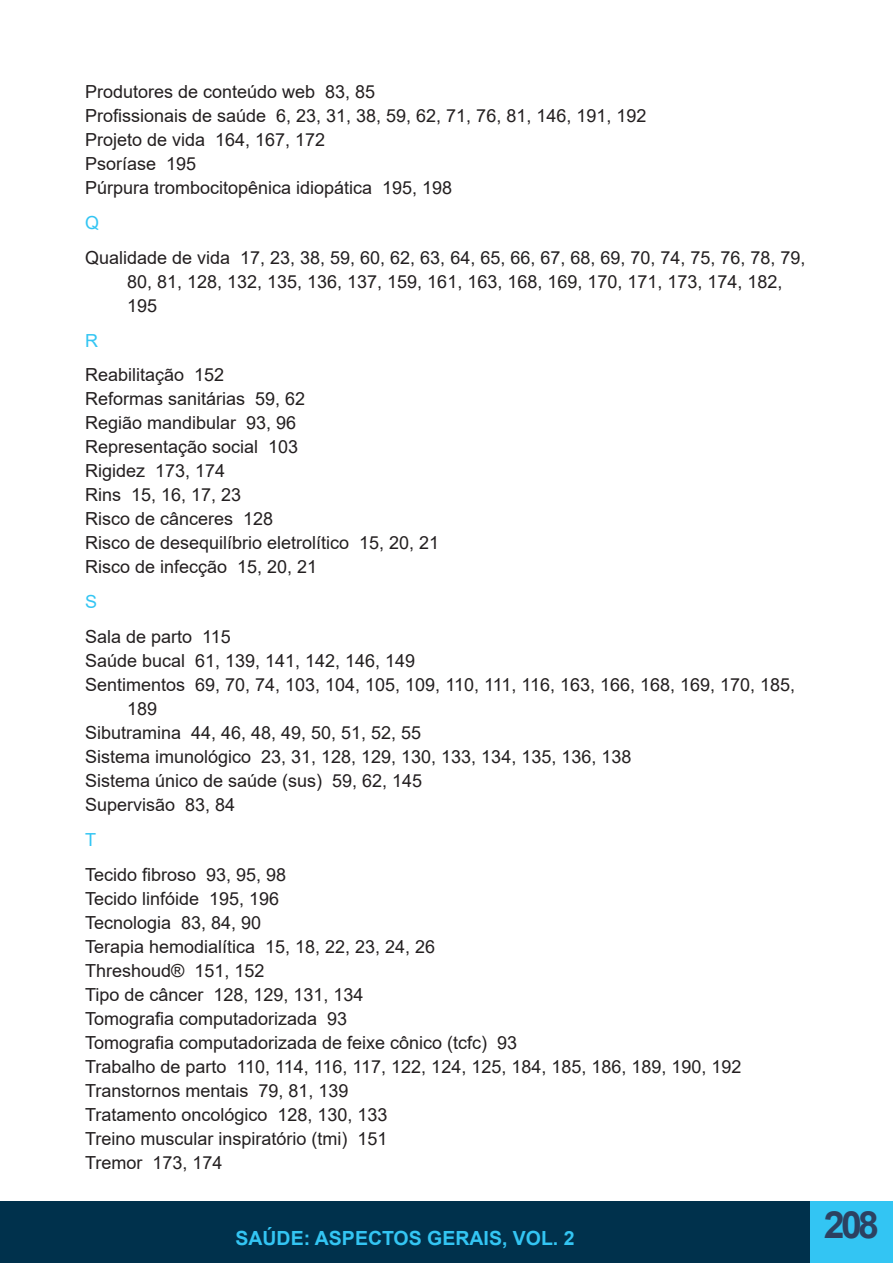
<style>
.page{position:relative;width:893px;height:1263px;background:#fff}
.page>*{position:absolute;margin:0;border:0;box-sizing:border-box;transform-origin:0 0}
.t1{font:700 37.5px "Arial";color:#2c4161}
.t2{font:700 19.5px "Arial";color:#33c5f3}
.t3{font:18px/24px "Arial";color:#231f20}
.t4{font:18px "Arial";color:#33c5f3}
</style>
<div class="page">
<div style="left:0;top:1201px;width:810px;height:62px;background:#00314c"></div>
<div style="left:810px;top:1201px;width:83px;height:62px;background:#33c5f3"></div>
<hr style="left:892px;top:1201px;width:1px;height:62px;background:#00314c">
<p class="t3" style="left:85px;top:80px;width:292px">Produtores de conteúdo web 83, 85</p>
<p class="t3" style="left:85px;top:104px;width:563px">Profissionais de saúde 6, 23, 31, 38, 59, 62, 71, 76, 81, 146, 191, 192</p>
<p class="t3" style="left:85px;top:128px;width:242px">Projeto de vida 164, 167, 172</p>
<p class="t3" style="left:85px;top:152px;width:113px">Psoríase 195</p>
<p class="t3" style="left:85px;top:176px;width:369px">Púrpura trombocitopênica idiopática 195, 198</p>
<p class="t4" style="left:85px;top:210px;width:16px">Q</p>
<p class="t3" style="left:127px;top:245px;width:680px;text-indent:-42px">Qualidade de vida 17, 23, 38, 59, 60, 62, 63, 64, 65, 66, 67, 68, 69, 70, 74, 75, 76, 78, 79,<br>80, 81, 128, 132, 135, 136, 137, 159, 161, 163, 168, 169, 170, 171, 173, 174, 182,<br>195</p>
<p class="t4" style="left:85px;top:328px;width:14px">R</p>
<p class="t3" style="left:85px;top:363px;width:141px">Reabilitação 152</p>
<p class="t3" style="left:85px;top:387px;width:222px">Reformas sanitárias 59, 62</p>
<p class="t3" style="left:85px;top:411px;width:213px">Região mandibular 93, 96</p>
<p class="t3" style="left:85px;top:435px;width:215px">Representação social 103</p>
<p class="t3" style="left:85px;top:459px;width:142px">Rigidez 173, 174</p>
<p class="t3" style="left:85px;top:483px;width:158px">Rins 15, 16, 17, 23</p>
<p class="t3" style="left:85px;top:507px;width:190px">Risco de cânceres 128</p>
<p class="t3" style="left:85px;top:531px;width:356px">Risco de desequilíbrio eletrolítico 15, 20, 21</p>
<p class="t3" style="left:85px;top:555px;width:234px">Risco de infecção 15, 20, 21</p>
<p class="t4" style="left:85px;top:589px;width:14px">S</p>
<p class="t3" style="left:85px;top:625px;width:147px">Sala de parto 115</p>
<p class="t3" style="left:85px;top:649px;width:332px">Saúde bucal 61, 139, 141, 142, 146, 149</p>
<p class="t3" style="left:127px;top:673px;width:670px;text-indent:-42px">Sentimentos 69, 70, 74, 103, 104, 105, 109, 110, 111, 116, 163, 166, 168, 169, 170, 185,<br>189</p>
<p class="t3" style="left:85px;top:721px;width:338px">Sibutramina 44, 46, 48, 49, 50, 51, 52, 55</p>
<p class="t3" style="left:85px;top:745px;width:548px">Sistema imunológico 23, 31, 128, 129, 130, 133, 134, 135, 136, 138</p>
<p class="t3" style="left:85px;top:769px;width:339px">Sistema único de saúde (sus) 59, 62, 145</p>
<p class="t3" style="left:85px;top:793px;width:152px">Supervisão 83, 84</p>
<p class="t4" style="left:85px;top:827px;width:12px">T</p>
<p class="t3" style="left:85px;top:862px;width:203px">Tecido fibroso 93, 95, 98</p>
<p class="t3" style="left:85px;top:886px;width:196px">Tecido linfóide 195, 196</p>
<p class="t3" style="left:85px;top:910px;width:178px">Tecnologia 83, 84, 90</p>
<p class="t3" style="left:85px;top:934px;width:352px">Terapia hemodialítica 15, 18, 22, 23, 24, 26</p>
<p class="t3" style="left:85px;top:958px;width:181px">Threshoud® 151, 152</p>
<p class="t3" style="left:85px;top:982px;width:280px">Tipo de câncer 128, 129, 131, 134</p>
<p class="t3" style="left:85px;top:1006px;width:264px">Tomografia computadorizada 93</p>
<p class="t3" style="left:85px;top:1030px;width:434px">Tomografia computadorizada de feixe cônico (tcfc) 93</p>
<p class="t3" style="left:85px;top:1054px;width:658px">Trabalho de parto 110, 114, 116, 117, 122, 124, 125, 184, 185, 186, 189, 190, 192</p>
<p class="t3" style="left:85px;top:1078px;width:265px">Transtornos mentais 79, 81, 139</p>
<p class="t3" style="left:85px;top:1102px;width:304px">Tratamento oncológico 128, 130, 133</p>
<p class="t3" style="left:85px;top:1126px;width:304px">Treino muscular inspiratório (tmi) 151</p>
<p class="t3" style="left:85px;top:1150px;width:139px">Tremor 173, 174</p>
<p class="t2" style="left:235px;top:1224px;width:341px">SAÚDE: ASPECTOS GERAIS, VOL. 2</p>
<h1 class="t1" style="left:824px;top:1198px;width:57px">208</h1>
</div>
